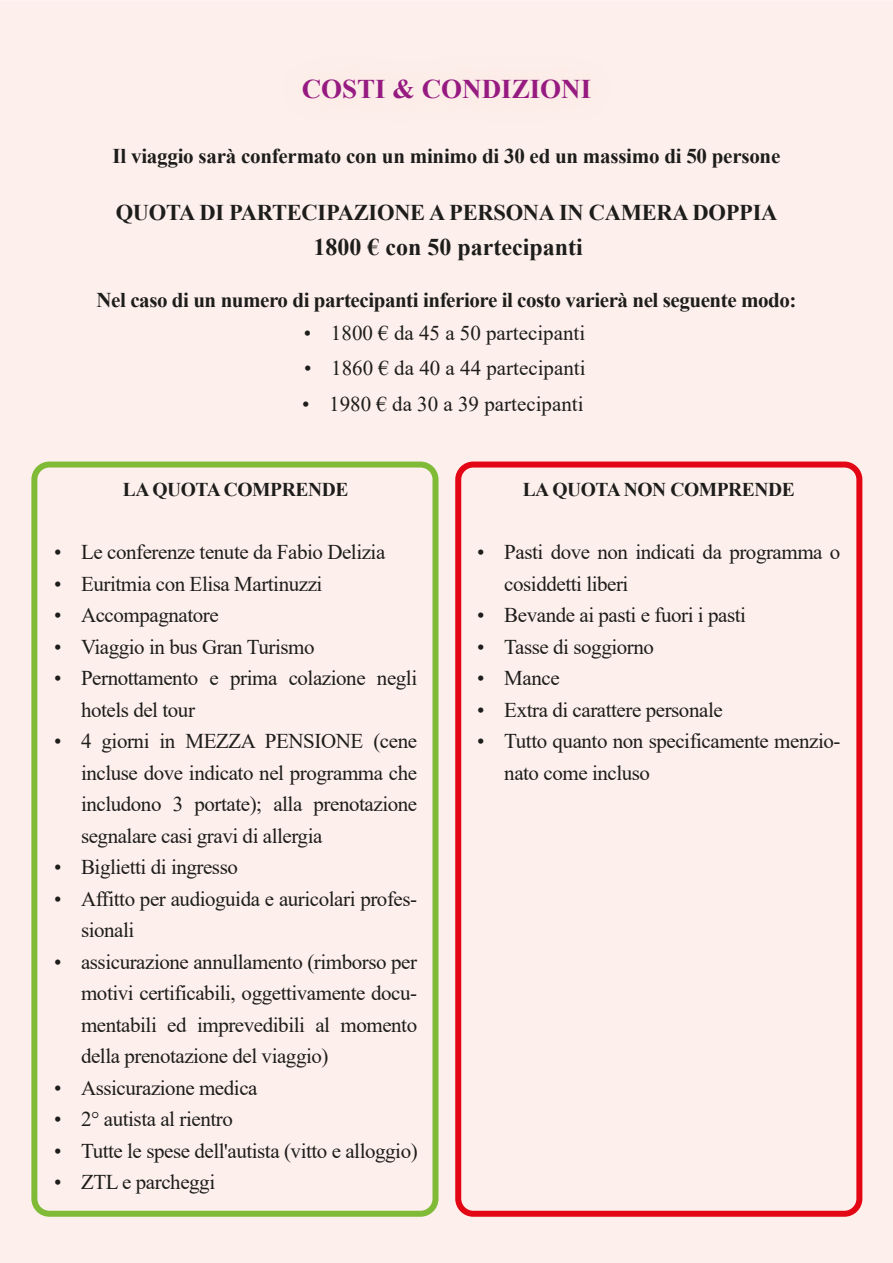
<style>
.page{position:relative;width:893px;height:1263px;background:#fdefeb}
.page>*{position:absolute;margin:0;border:0;box-sizing:border-box;transform-origin:0 0}
.t1{font:700 27px "Times New Roman";color:#961b81}
.t2{font:700 24px "Times New Roman";color:#1d1d1b}
.t3{font:700 22.5px "Times New Roman";letter-spacing:-.01em;color:#1d1d1b}
.t4{font:21px/31.5px "Times New Roman";letter-spacing:-.02em;color:#1d1d1b}
.t5{font:700 21px "Times New Roman";letter-spacing:-.02em;color:#1d1d1b}
.t6{font:21px "Times New Roman";color:#1d1d1b}
.t7{font:700 19.5px "Times New Roman";letter-spacing:-.02em;color:#1d1d1b}
</style>
<div class="page">
<div style="left:31px;top:461px;width:407px;height:756px;border:6px solid #80bb38;border-radius:15px"></div>
<div style="left:263px;top:37px;width:367px;height:109px;background:#fdefeb"></div>
<div style="left:455px;top:461px;width:407px;height:756px;border:6px solid #e30614;border-radius:15px"></div>
<p class="t1" style="left:302px;top:70px;width:291px">COSTI &amp; CONDIZIONI</p>
<p class="t5" style="left:113px;top:141px;width:669px">Il viaggio sarà confermato con un minimo di 30 ed un massimo di 50 persone</p>
<p class="t3" style="left:116px;top:196px;width:663px">QUOTA DI PARTECIPAZIONE A PERSONA IN CAMERA DOPPIA</p>
<p class="t2" style="left:313px;top:229px;width:271px">1800 € con 50 partecipanti</p>
<p class="t5" style="left:97px;top:285px;width:701px">Nel caso di un numero di partecipanti inferiore il costo varierà nel seguente modo:</p>
<p class="t6" style="left:304px;top:318px;width:283px">• 1800 € da 45 a 50 partecipanti</p>
<p class="t6" style="left:304px;top:354px;width:283px">• 1860 € da 40 a 44 partecipanti</p>
<p class="t6" style="left:302px;top:389px;width:283px">• 1980 € da 30 a 39 partecipanti</p>
<p class="t7" style="left:123px;top:476px;width:227px">LA QUOTA COMPRENDE</p>
<p class="t4" style="left:54px;top:536px;width:333px">• Le conferenze tenute da Fabio Delizia</p>
<p class="t4" style="left:54px;top:567px;width:270px">• Euritmia con Elisa Martinuzzi</p>
<p class="t4" style="left:54px;top:599px;width:166px">• Accompagnatore</p>
<p class="t4" style="left:54px;top:630px;width:262px">• Viaggio in bus Gran Turismo</p>
<p class="t4" style="left:81px;top:662px;width:338px;text-indent:-27px">• Pernottamento e prima colazione negli hotels del tour</p>
<p class="t4" style="left:81px;top:725px;width:338px;text-align:justify;text-indent:-27px">• 4 giorni in MEZZA PENSIONE (cene incluse dove indicato nel programma che includono 3 portate); alla prenotazione segnalare casi gravi di allergia</p>
<p class="t4" style="left:54px;top:851px;width:185px">• Biglietti di ingresso</p>
<p class="t4" style="left:81px;top:882px;width:338px;text-indent:-27px">• Affitto per audioguida e auricolari profes&shy;sionali</p>
<p class="t4" style="left:81px;top:945px;width:338px;text-align:justify;text-indent:-27px">• assicurazione annullamento (rimborso per motivi certificabili, oggettivamente docu&shy;mentabili ed imprevedibili al momento della prenotazione del viaggio)</p>
<p class="t4" style="left:54px;top:1071px;width:205px">• Assicurazione medica</p>
<p class="t4" style="left:54px;top:1103px;width:180px">• 2° autista al rientro</p>
<p class="t4" style="left:54px;top:1134px;width:365px">• Tutte le spese dell'autista (vitto e alloggio)</p>
<p class="t4" style="left:54px;top:1166px;width:163px">• ZTL e parcheggi</p>
<p class="t7" style="left:523px;top:476px;width:274px">LA QUOTA NON COMPRENDE</p>
<p class="t4" style="left:504px;top:536px;width:338px;text-indent:-27px">• Pasti dove non indicati da programma o cosiddetti liberi</p>
<p class="t4" style="left:477px;top:599px;width:270px">• Bevande ai pasti e fuori i pasti</p>
<p class="t4" style="left:477px;top:630px;width:178px">• Tasse di soggiorno</p>
<p class="t4" style="left:477px;top:662px;width:84px">• Mance</p>
<p class="t4" style="left:477px;top:693px;width:247px">• Extra di carattere personale</p>
<p class="t4" style="left:504px;top:725px;width:338px;text-indent:-27px">• Tutto quanto non specificamente menzio&shy;nato come incluso</p>
</div>
